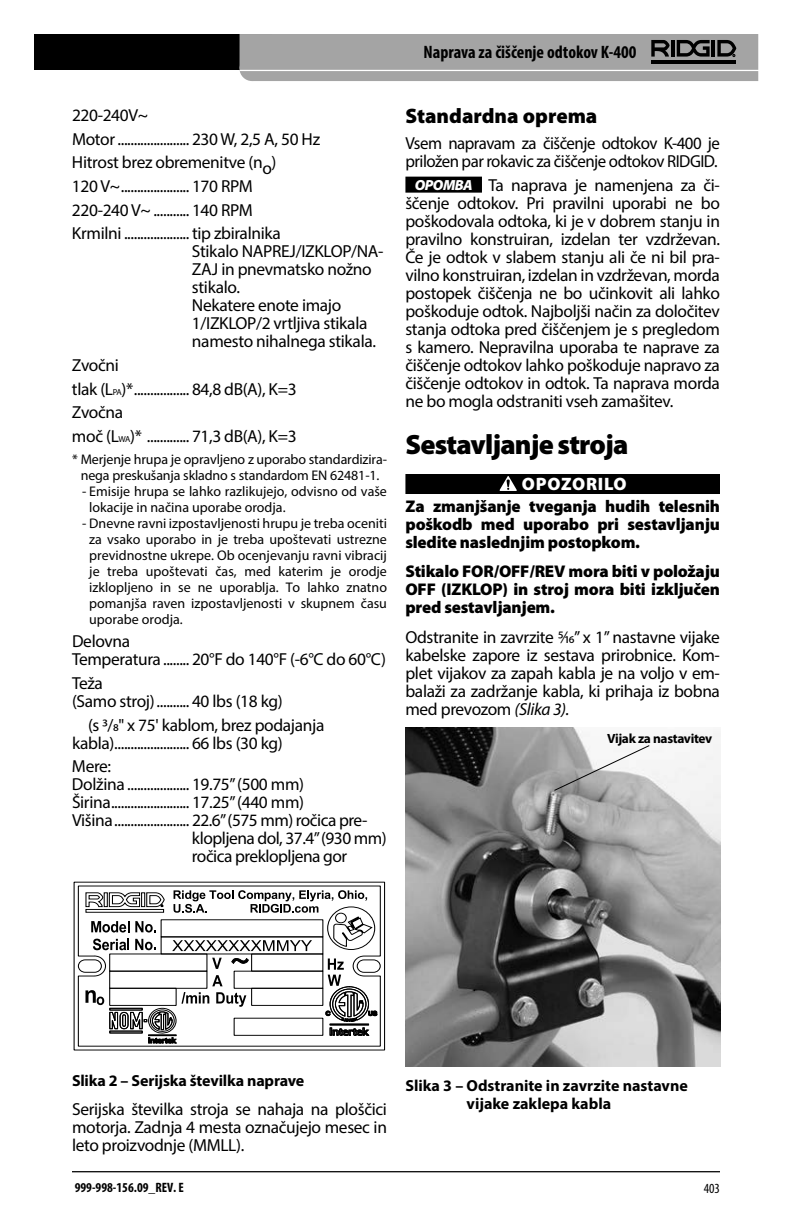
<style>
.page{position:relative;width:792px;height:1224px;background:#fff}
.page>*{position:absolute;margin:0;border:0;box-sizing:border-box;transform-origin:0 0}
.Heading_1{font:900 28px "Myriad Pro";letter-spacing:-.03em;color:#000}
.Heading_2{font:900 21px "Myriad Pro";color:#000}
.t1{font:700 condensed 18px "Myriad Pro";color:#000}
.Warning_Head{font:900 18px "Myriad Pro";letter-spacing:.04em;color:#fff}
.Body_Text{font:17.4px/18px "Myriad Pro";letter-spacing:-.02em;color:#000;text-align:justify}
.Body_Text_column{font:17.4px/18px "Myriad Pro";letter-spacing:-.02em;color:#000}
.Warning_Text{font:900 17px/18px "Myriad Pro";letter-spacing:-.01em;color:#000;text-align:justify}
.Picture_Caption{font:700 16px/18px "Myriad Pro";color:#000}
.t2{font:italic 900 14.6px "Myriad Pro";letter-spacing:-.03em;color:#fff}
.K-400_Small_text{font:14px/16px "Myriad Pro";color:#000;text-align:center}
.t3{font:condensed 14px "Myriad Pro";color:#000}
.t4{font:700 condensed 13.6px "Myriad Pro";color:#000}
.t5{font:700 13.4px "Myriad Pro";letter-spacing:-.025em;color:#000}
.s1{font-size:8.6px}
.s2{font-style:italic}
</style>
<div class="page">
<div style="left:405px;top:474px;width:315px;height:20px;background:#000"></div>
<div style="left:405px;top:177px;width:77px;height:16px;background:#000"></div>
<svg style="left:499px;top:476px;width:18px;height:15px"></svg>
<img style="left:405px;top:727px;width:315px;height:340px">
<svg style="left:553px;top:744px;width:98px;height:48px"></svg>
<svg style="left:73px;top:881px;width:313px;height:170px"></svg>
<svg style="left:78px;top:886px;width:303px;height:161px"></svg>
<div style="left:86px;top:909px;width:78px;height:3px;border:1px solid #000"></div>
<div style="left:104px;top:893px;width:4px;height:14px;border:1px solid #000"></div>
<div style="left:141px;top:893px;width:4px;height:14px;border:1px solid #000"></div>
<svg style="left:86px;top:892px;width:17px;height:15px"></svg>
<svg style="left:109px;top:892px;width:31px;height:15px"></svg>
<svg style="left:146px;top:892px;width:19px;height:15px"></svg>
<svg style="left:172px;top:890px;width:203px;height:61px"></svg>
<svg style="left:78px;top:957px;width:172px;height:87px"></svg>
<hr style="left:72px;top:1171px;width:648px;height:1px;background:#000">
<div style="left:34px;top:34px;width:238px;height:36px;background:#000"></div>
<svg style="left:240px;top:34px;width:518px;height:47px;background:#9c9c9c"></svg>
<hr style="left:240px;top:70px;width:529px;height:1px;background:#fff">
<p class="Body_Text_column" style="left:72px;top:106px;width:78px">220-240V~</p>
<p class="Body_Text_column" style="left:72px;top:130px;width:250px">Motor ...................... 230 W, 2,5 A, 50 Hz</p>
<p class="Body_Text_column" style="left:72px;top:153px;width:206px">Hitrost brez obremenitve (no)</p>
<p class="Body_Text_column" style="left:72px;top:177px;width:182px">120 V~..................... 170 RPM</p>
<p class="Body_Text_column" style="left:72px;top:201px;width:182px">220-240 V~ ........... 140 RPM</p>
<p class="Body_Text_column" style="left:192px;top:224px;width:193px;text-indent:-120px">Krmilni .................... tip zbiralnika<br>Stikalo NAPREJ/IZKLOP/NA-<br>ZAJ in pnevmatsko nožno stikalo.<br>Nekatere enote imajo<br>1/IZKLOP/2 vrtljiva stikala namesto nihalnega stikala.</p>
<p class="Body_Text_column" style="left:72px;top:356px;width:48px">Zvočni</p>
<p class="Body_Text_column" style="left:72px;top:380px;width:226px">tlak (L<span class="s1">PA</span>)*................. 84,8 dB(A), K=3</p>
<p class="Body_Text_column" style="left:72px;top:403px;width:53px">Zvočna</p>
<p class="Body_Text_column" style="left:72px;top:427px;width:226px">moč (L<span class="s1">WA</span>)* ............. 71,3 dB(A), K=3</p>
<p class="K-400_Small_text" style="left:72px;top:451px;width:317px">* Merjenje hrupa je opravljeno z uporabo standardizira&shy;nega preskušanja skladno s standardom EN 62481-1.</p>
<p class="K-400_Small_text" style="left:89px;top:483px;width:299px;text-align:left;text-indent:-7px">- Emisije hrupa se lahko razlikujejo, odvisno od vaše lokacije in načina uporabe orodja.</p>
<p class="K-400_Small_text" style="left:89px;top:515px;width:299px;text-align:justify;text-indent:-7px">- Dnevne ravni izpostavljenosti hrupu je treba oceniti za vsako uporabo in je treba upoštevati ustrezne previdnostne ukrepe. Ob ocenjevanju ravni vibracij je treba upoštevati čas, med katerim je orodje izklopljeno in se ne uporablja. To lahko znatno pomanjša raven izpostavljenosti v skupnem času uporabe orodja.</p>
<p class="Body_Text_column" style="left:72px;top:632px;width:315px">Delovna<br>Temperatura........ 20°F do 140°F (-6°C do 60°C)</p>
<p class="Body_Text_column" style="left:72px;top:674px;width:212px">Teža<br>(Samo stroj).......... 40 lbs (18 kg)</p>
<p class="Body_Text_column" style="left:72px;top:716px;width:254px;text-indent:16px">(s 3/8" x 75' kablom, brez podajanja kabla)....................... 66 lbs (30 kg)</p>
<p class="Body_Text_column" style="left:72px;top:757px;width:41px">Mere:</p>
<p class="Body_Text_column" style="left:72px;top:775px;width:234px">Dolžina ................... 19.75” (500 mm)</p>
<p class="Body_Text_column" style="left:72px;top:793px;width:234px">Širina........................ 17.25” (440 mm)</p>
<p class="Body_Text_column" style="left:72px;top:811px;width:297px">Višina....................... 22.6” (575 mm) ročica pre-</p>
<p class="Body_Text_column" style="left:192px;top:829px;width:196px">klopljena dol, 37.4” (930 mm)</p>
<p class="Body_Text_column" style="left:192px;top:847px;width:157px">ročica preklopljena gor</p>
<p class="t1" style="left:424px;top:41px;width:214px">Naprava za čiščenje odtokov K-400</p>
<p class="Heading_2" style="left:405px;top:104px;width:194px">Standardna oprema</p>
<p class="Body_Text" style="left:405px;top:134px;width:316px">Vsem napravam za čiščenje odtokov K-400 je priložen par rokavic za čiščenje odtokov RIDGID.</p>
<p class="t2" style="left:415px;top:177px;width:60px">OPOMBA</p>
<p class="Body_Text" style="left:405px;top:176px;width:316px;text-indent:83px">Ta naprava je namenjena za či&shy;ščenje odtokov. Pri pravilni uporabi ne bo poškodovala odtoka, ki je v dobrem stanju in pravilno konstruiran, izdelan ter vzdrževan.<br>Če je odtok v slabem stanju ali če ni bil pra&shy;vilno konstruiran, izdelan in vzdrževan, morda postopek čiščenja ne bo učinkovit ali lahko poškoduje odtok. Najboljši način za določitev stanja odtoka pred čiščenjem je s pregledom s kamero. Nepravilna uporaba te naprave za čiščenje odtokov lahko poškoduje napravo za čiščenje odtokov in odtok. Ta naprava morda ne bo mogla odstraniti vseh zamašitev.</p>
<p class="Heading_1" style="left:405px;top:428px;width:224px">Sestavljanje stroja</p>
<p class="Warning_Head" style="left:522px;top:474px;width:106px">OPOZORILO</p>
<p class="Warning_Text" style="left:405px;top:497px;width:316px">Za zmanjšanje tveganja hudih telesnih poškodb med uporabo pri sestavljanju sledite naslednjim postopkom.</p>
<p class="Warning_Text" style="left:405px;top:563px;width:316px">Stikalo FOR/OFF/REV mora biti v položaju OFF (IZKLOP) in stroj mora biti izključen pred sestavljanjem.</p>
<p class="Body_Text" style="left:405px;top:628px;width:316px">Odstranite in zavrzite 5/16” x 1” nastavne vijake kabelske zapore iz sestava prirobnice. Kom&shy;plet vijakov za zapah kabla je na voljo v em&shy;balaži za zadržanje kabla, ki prihaja iz bobna med prevozom <span class="s2">(Slika 3).</span></p>
<p class="t5" style="left:607px;top:729px;width:107px">Vijak za nastavitev</p>
<p class="Picture_Caption" style="left:72px;top:1071px;width:234px">Slika 2 – Serijska številka naprave</p>
<p class="Body_Text" style="left:72px;top:1100px;width:317px">Serijska številka stroja se nahaja na ploščici motorja. Zadnja 4 mesta označujejo mesec in leto proizvodnje (MMLL).</p>
<p class="t4" style="left:75px;top:1179px;width:111px">999-998-156.09_REV. E</p>
<p class="Picture_Caption" style="left:467px;top:1076px;width:223px;text-indent:-61px">Slika 3 – Odstranite in zavrzite nastavne vijake zaklepa kabla</p>
<p class="t3" style="left:704px;top:1180px;width:18px">403</p>
</div>
